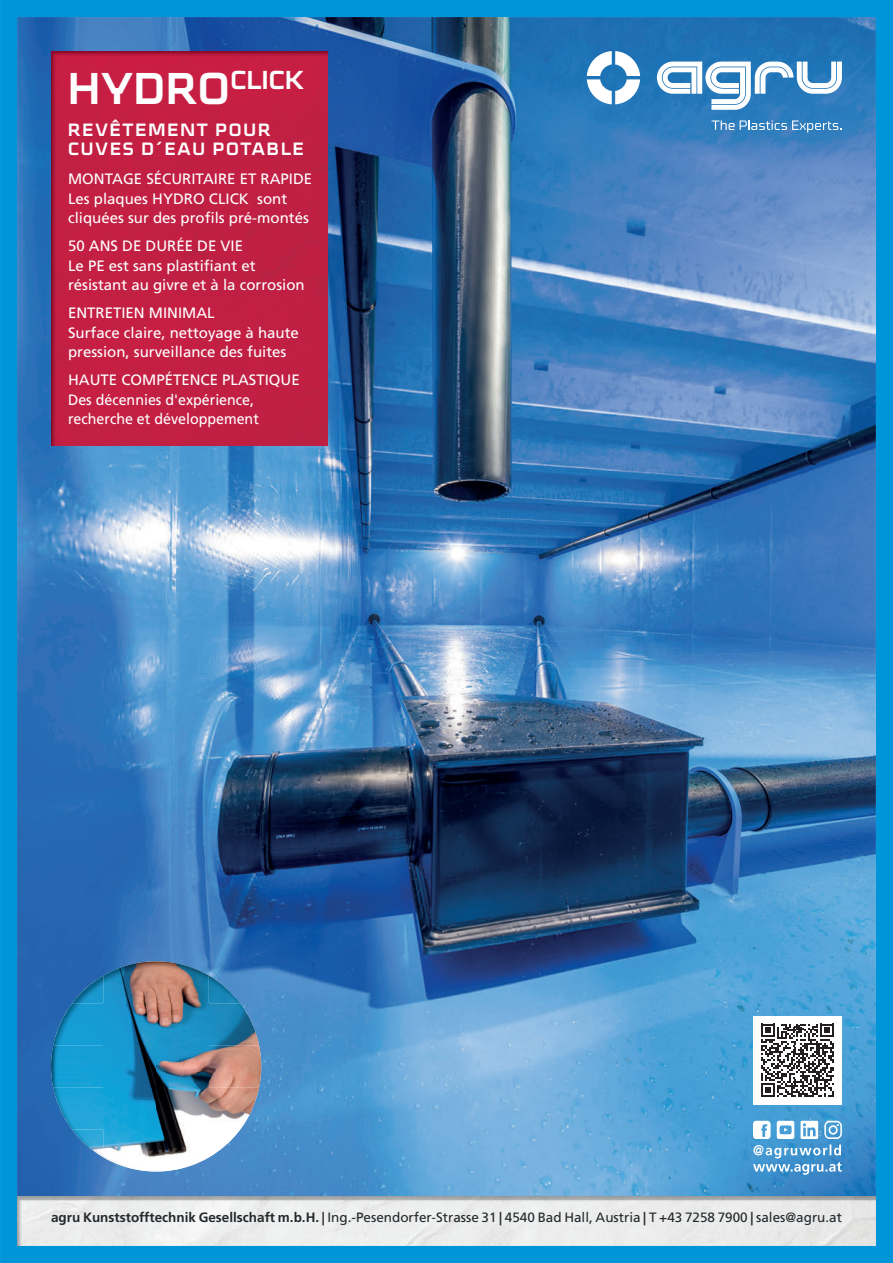
<style>
.page{position:relative;width:893px;height:1263px;background:#fff}
.page>*{position:absolute;margin:0;border:0;box-sizing:border-box;transform-origin:0 0}
.t1{font:700 45px "Cube OT";letter-spacing:.02em;color:#fff}
.t2{font:700 18px/19.5px "Cube OT";letter-spacing:.11em;color:#fff}
.t3{font:15px/19.5px "Frutiger LT Std";color:#fff}
.t4{font:13.5px "Frutiger LT Std";color:#24282c}
.s1{font-weight:700}
</style>
<div class="page">
<img style="left:0;top:0;width:893px;height:1263px">
<svg style="left:587px;top:51px;width:53px;height:53px"></svg>
<svg style="left:657px;top:62px;width:185px;height:48px"></svg>
<svg style="left:712px;top:120px;width:130px;height:13px;background:#5a97ca"></svg>
<div style="left:51px;top:51px;width:276px;height:395px;background:#c21f43"></div>
<div style="left:753px;top:1016px;width:89px;height:89px;background:#fff"></div>
<svg style="left:761px;top:1023px;width:73px;height:74px"></svg>
<h1 class="t1" style="left:68px;top:62px;width:237px">HYDRO<sup>CLICK</sup></h1>
<p class="t2" style="left:68px;top:120px;width:237px">REVÊTEMENT POUR<br>CUVES D´EAU POTABLE</p>
<p class="t3" style="left:68px;top:169px;width:246px">MONTAGE SÉCURITAIRE ET RAPIDE<br>Les plaques HYDRO CLICK sont cliquées sur des profils pré-montés</p>
<p class="t3" style="left:68px;top:236px;width:238px">50 ANS DE DURÉE DE VIE<br>Le PE est sans plastifiant et résistant au givre et à la corrosion</p>
<p class="t3" style="left:68px;top:303px;width:232px">ENTRETIEN MINIMAL<br>Surface claire, nettoyage à haute pression, surveillance des fuites</p>
<p class="t3" style="left:68px;top:370px;width:233px">HAUTE COMPÉTENCE PLASTIQUE<br>Des décennies d'expérience, recherche et développement</p>
<p class="t4" style="left:51px;top:1209px;width:792px"><span class="s1">agru Kunststofftechnik Gesellschaft m.b.H. |</span> Ing.-Pesendorfer-Strasse 31 <span class="s1">|</span> 4540 Bad Hall, Austria <span class="s1">|</span> T +43 7258 7900 <span class="s1">|</span> sales@agru.at</p>
</div>
